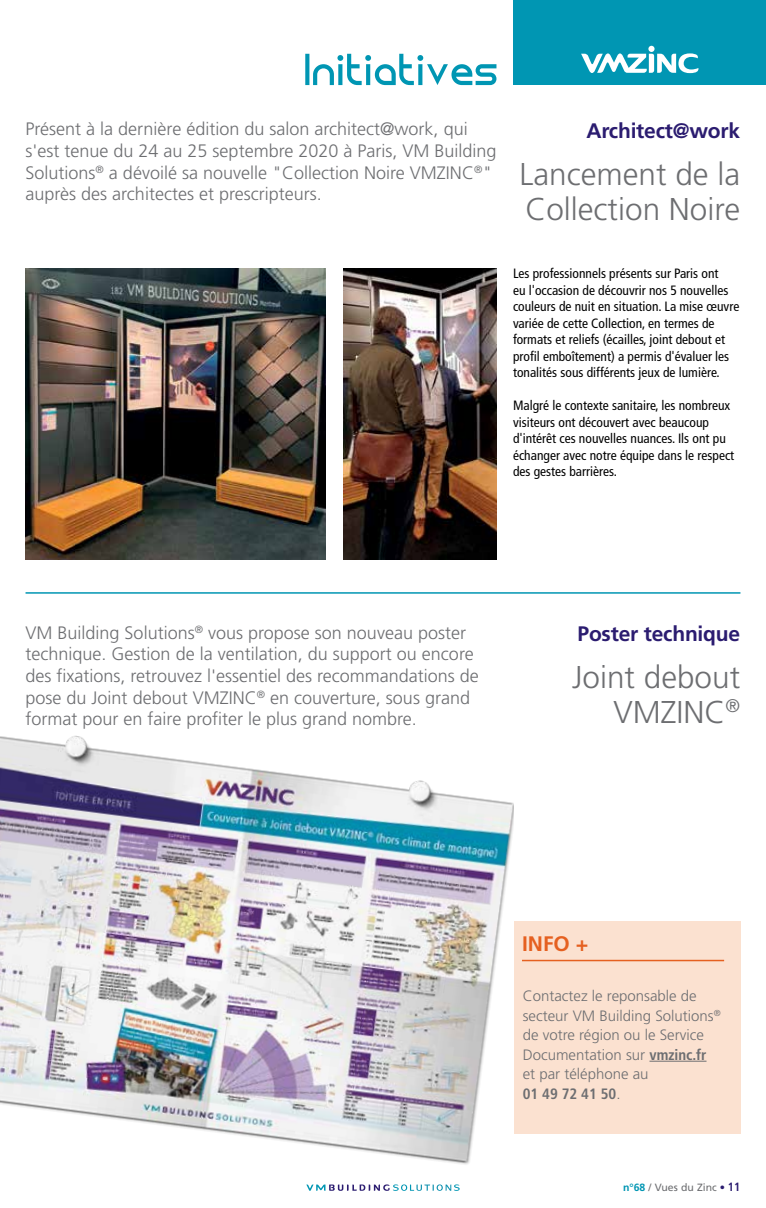
<style>
.page{position:relative;width:766px;height:1208px;background:#fff}
.page>*{position:absolute;margin:0;border:0;box-sizing:border-box;transform-origin:0 0}
.t1{font:300 31.5px/34.5px "Frutiger LT Pro";color:#6d6e71}
.t2{font:700 21px "Frutiger LT Pro";letter-spacing:-.01em;color:#2b1c70}
.t3{font:700 21px "Frutiger LT Pro";color:#e56020}
.t4{font:300 18px/21.6px "Frutiger LT Pro";color:#6d6e71}
.t5{font:300 15px/19.5px "Frutiger LT Pro";color:#6d6e71}
.t6{font:condensed 13.5px/16.5px "Frutiger LT Pro";color:#000}
.t7{font:10.5px "Frutiger LT Pro";color:#6d6e71}
.s1{font-weight:700;font-stretch:condensed}
.s2{font-weight:700;color:#0096b3}
.s3{font-weight:700;font-stretch:condensed;color:#2b1c70}
.s4{font-weight:700;font-stretch:condensed;font-size:12px;color:#2b1c70}
</style>
<div class="page">
<svg style="left:306px;top:1184px;width:153px;height:6px"></svg>
<svg style="left:305px;top:54px;width:191px;height:31px"></svg>
<div style="left:513px;top:0;width:252px;height:85px;background:#0096b3"></div>
<svg style="left:581px;top:46px;width:117px;height:27px"></svg>
<img style="left:343px;top:268px;width:153px;height:291px">
<img style="left:26px;top:268px;width:299px;height:291px">
<img style="left:0;top:735px;width:513px;height:430px">
<hr style="left:26px;top:592px;width:714px;height:1px;background:#0096b3">
<div style="left:514px;top:921px;width:227px;height:212px;background:#fbe1d0"></div>
<hr style="left:522px;top:959px;width:202px;height:2px;background:#e56020">
<hr style="left:649px;top:1060px;width:57px;height:1px;background:#6d6e71">
<p class="t4" style="left:26px;top:118px;width:472px">Présent à la dernière édition du salon architect@work, qui s'est tenue du 24 au 25 septembre 2020 à Paris, VM Building Solutions<sup>®</sup> a dévoilé sa nouvelle "Collection Noire VMZINC<sup>®</sup>" auprès des architectes et prescripteurs.</p>
<p class="t2" style="left:586px;top:118px;width:155px">Architect@work</p>
<h1 class="t1" style="left:519px;top:157px;width:222px">Lancement de la<br>Collection Noire</h1>
<p class="t6" style="left:513px;top:265px;width:228px">Les professionnels présents sur Paris ont<br>eu l'occasion de découvrir nos 5 nouvelles couleurs de nuit en situation. La mise œuvre variée de cette Collection, en termes de formats et reliefs (écailles, joint debout et profil emboîtement) a permis d'évaluer les tonalités sous différents jeux de lumière.</p>
<p class="t6" style="left:513px;top:397px;width:223px">Malgré le contexte sanitaire, les nombreux visiteurs ont découvert avec beaucoup d'intérêt ces nouvelles nuances. Ils ont pu échanger avec notre équipe dans le respect des gestes barrières.</p>
<p class="t4" style="left:26px;top:622px;width:455px">VM Building Solutions<sup>®</sup> vous propose son nouveau poster technique. Gestion de la ventilation, du support ou encore des fixations, retrouvez l'essentiel des recommandations de pose du Joint debout VMZINC<sup>®</sup> en couverture, sous grand format pour en faire profiter le plus grand nombre.</p>
<p class="t2" style="left:577px;top:621px;width:164px">Poster technique</p>
<h1 class="t1" style="left:572px;top:660px;width:170px;text-align:right">Joint debout<br>VMZINC<sup>®</sup></h1>
<p class="t3" style="left:522px;top:931px;width:68px">INFO +</p>
<p class="t5" style="left:522px;top:986px;width:199px">Contactez le reponsable de secteur VM Building Solutions<sup>® </sup>de votre région ou le Service<br>Documentation sur <span class="s1">vmzinc.fr </span>et par téléphone au<br><span class="s1">01 49 72 41 50</span>.</p>
<p class="t7" style="left:623px;top:1181px;width:119px"><span class="s2">n°68</span> / Vues du Zinc <span class="s3">•</span> <span class="s4">11</span></p>
</div>
